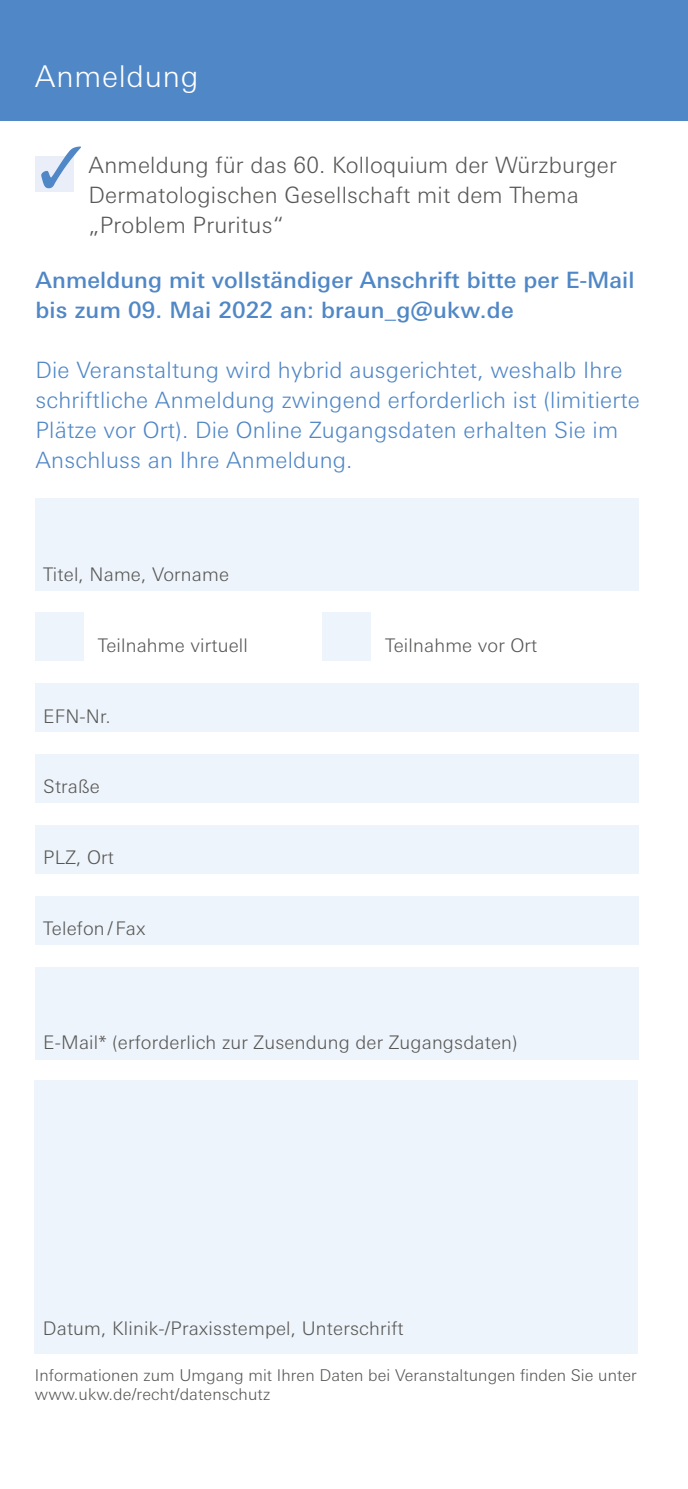
<style>
.page{position:relative;width:688px;height:1489px;background:#fff}
.page>*{position:absolute;margin:0;border:0;box-sizing:border-box;transform-origin:0 0}
.t1{font:300 30px "Univers Next Pro";letter-spacing:.025em;color:#fff}
.t2{font:300 22.5px/30px "Univers Next Pro";letter-spacing:.01em;color:#5087c6}
.t3{font:300 22.5px/30px "Univers Next Pro";letter-spacing:.01em;color:#575756}
.t4{font:500 22.5px/30px "Univers Next Pro";letter-spacing:.005em;color:#5087c6}
.t5{font:300 18.75px "Univers Next Pro";letter-spacing:.01em;color:#575756}
.t6{font:300 16.25px/19.5px "Univers Next Pro";letter-spacing:.005em;color:#575756}
</style>
<div class="page">
<div style="left:0;top:0;width:687px;height:120px;background:#5087c6"></div>
<div style="left:35px;top:156px;width:39px;height:36px;background:#e9eef9"></div>
<div style="left:35px;top:498px;width:603px;height:92px;background:#eef4fb"></div>
<div style="left:35px;top:613px;width:48px;height:48px;background:#eef4fb"></div>
<div style="left:322px;top:613px;width:49px;height:48px;background:#eef4fb"></div>
<div style="left:35px;top:683px;width:603px;height:49px;background:#eef4fb"></div>
<div style="left:35px;top:754px;width:603px;height:48px;background:#eef4fb"></div>
<div style="left:35px;top:825px;width:603px;height:48px;background:#eef4fb"></div>
<div style="left:35px;top:896px;width:603px;height:48px;background:#eef4fb"></div>
<div style="left:35px;top:967px;width:603px;height:92px;background:#eef4fb"></div>
<div style="left:35px;top:1080px;width:602px;height:272px;background:#eef4fb"></div>
<h1 class="t1" style="left:35px;top:58px;width:165px">Anmeldung</h1>
<p class="t3" style="left:89px;top:149px;width:529px">Anmeldung für das 60. Kolloquium der Würzburger<br>Dermatologischen Gesellschaft mit dem Thema „Problem Pruritus“</p>
<p class="t4" style="left:35px;top:264px;width:600px">Anmeldung mit vollständiger Anschrift bitte per E-Mail bis zum 09. Mai 2022 an: braun_g@ukw.de</p>
<p class="t2" style="left:35px;top:354px;width:605px">Die Veranstaltung wird hybrid ausgerichtet, weshalb Ihre schriftliche Anmeldung zwingend erforderlich ist (limitierte Plätze vor Ort). Die Online Zugangsdaten erhalten Sie im Anschluss an Ihre Anmeldung.</p>
<p class="t5" style="left:43px;top:563px;width:187px">Titel, Name, Vorname</p>
<p class="t5" style="left:98px;top:634px;width:152px">Teilnahme virtuell</p>
<p class="t5" style="left:385px;top:634px;width:154px">Teilnahme vor Ort</p>
<p class="t5" style="left:43px;top:705px;width:69px">EFN-Nr.</p>
<p class="t5" style="left:43px;top:775px;width:58px">Straße</p>
<p class="t5" style="left:43px;top:846px;width:72px">PLZ, Ort</p>
<p class="t5" style="left:43px;top:917px;width:104px">Telefon / Fax</p>
<p class="t5" style="left:43px;top:1031px;width:475px">E-Mail* (erforderlich zur Zusendung der Zugangsdaten)</p>
<p class="t5" style="left:43px;top:1316px;width:362px">Datum, Klinik-/Praxisstempel, Unterschrift</p>
<p class="t6" style="left:35px;top:1365px;width:603px">Informationen zum Umgang mit Ihren Daten bei Veranstaltungen finden Sie unter www.ukw.de/recht/datenschutz</p>
</div>
